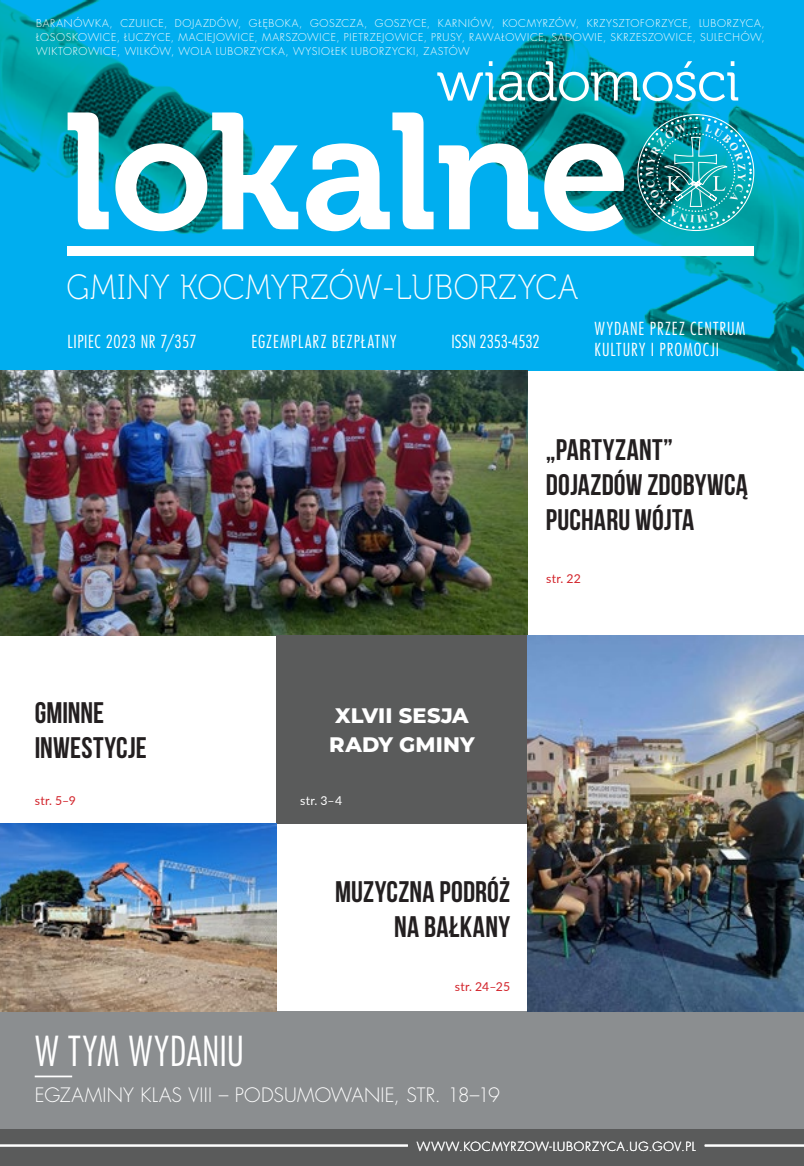
<style>
.page{position:relative;width:804px;height:1166px;background:#fff}
.page>*{position:absolute;margin:0;border:0;box-sizing:border-box;transform-origin:0 0}
.t1{font:164.5px "Museo 700";letter-spacing:-.015em;color:#fff}
.t2{font:56px "Museo 300";letter-spacing:-.02em;color:#fff}
.t3{font:300 condensed 40.25px "Futura LT Pro";letter-spacing:.005em;color:#fff}
.t4{font:35px "Museo 100";letter-spacing:.02em;color:#fff;scale:.9 1}
.t5{font:700 29.75px/35px "Bebas Neue";letter-spacing:.005em;color:#231f20}
.t6{font:800 21px/29.8px "Montserrat";letter-spacing:.005em;color:#fff}
.t7{font:300 19.25px "Futura LT Pro";letter-spacing:.01em;color:#fff}
.t8{font:300 condensed 17.5px/21px "Futura LT Pro";letter-spacing:.05em;color:#fff}
.t9{font:300 condensed 17.5px "Futura LT Pro";letter-spacing:.03em;color:#fff}
.t10{font:300 condensed 17.5px "Futura LT Pro";letter-spacing:-.005em;color:#fff}
.t11{font:300 12.25px "Futura LT Pro";letter-spacing:.065em;color:#fff}
.t12{font:12.25px "Lato";letter-spacing:.025em;color:#d2232a}
.t13{font:12.25px "Lato";color:#fff}
.t14{font:300 10.5px/14px "Futura LT Pro";letter-spacing:.065em;color:#fff;text-align:justify}
</style>
<div class="page">
<svg style="left:0;top:0;width:804px;height:370px;background:#00a3d4"></svg>
<div style="left:0;top:1125px;width:804px;height:41px;background:#5a5b5b"></div>
<div style="left:0;top:1011px;width:804px;height:117px;background:#8b8e90"></div>
<img style="left:0;top:370px;width:527px;height:265px">
<div style="left:276px;top:635px;width:251px;height:188px;background:#5a5b5b"></div>
<img style="left:0;top:823px;width:276px;height:188px">
<img style="left:527px;top:635px;width:277px;height:376px">
<div style="left:68px;top:246px;width:686px;height:10px;background:#fff"></div>
<div style="left:639px;top:117px;width:113px;height:112px;border:3px dashed #fff;border-radius:50%"></div>
<hr style="left:0;top:1144px;width:408px;height:2px;background:#fff">
<hr style="left:704px;top:1144px;width:100px;height:2px;background:#fff">
<hr style="left:35px;top:1075px;width:37px;height:2px;background:#fff">
<svg style="left:646px;top:124px;width:99px;height:99px;background:#1a98a1"></svg>
<p class="t14" style="left:36px;top:16px;width:730px">BARANÓWKA, CZULICE, DOJAZDÓW, GŁĘBOKA, GOSZCZA, GOSZYCE, KARNIÓW, KOCMYRZÓW, KRZYSZTOFORZYCE, LUBORZYCA, ŁOSOSKOWICE, ŁUCZYCE, MACIEJOWICE, MARSZOWICE, PIETRZEJOWICE, PRUSY, RAWAŁOWICE, SADOWIE, SKRZESZOWICE, SULECHÓW, WIKTOROWICE, WILKÓW, WOLA LUBORZYCKA, WYSIOŁEK LUBORZYCKI, ZASTÓW</p>
<h2 class="t2" style="left:437px;top:51px;width:304px">wiadomości</h2>
<h1 class="t1" style="left:65px;top:81px;width:567px">lokalne</h1>
<h3 class="t4" style="left:66px;top:268px;width:570px">GMINY KOCMYRZÓW-LUBORZYCA</h3>
<h3 class="t9" style="left:68px;top:331px;width:131px">LIPIEC 2023 NR 7/357</h3>
<h3 class="t10" style="left:451px;top:331px;width:90px">ISSN 2353-4532</h3>
<h3 class="t8" style="left:251px;top:331px;width:147px">EGZEMPLARZ BEZPŁATNY</h3>
<h3 class="t8" style="left:594px;top:318px;width:152px">WYDANE PRZEZ CENTRUM<br>KULTURY I PROMOCJI</h3>
<h3 class="t5" style="left:546px;top:432px;width:203px">„PARTYZANT”<br>DOJAZDÓW ZDOBYWCĄ<br>PUCHARU WÓJTA</h3>
<p class="t12" style="left:546px;top:570px;width:36px">str. 22</p>
<h3 class="t5" style="left:35px;top:694px;width:113px">GMINNE<br>INWESTYCJE</h3>
<p class="t12" style="left:35px;top:791px;width:43px">str. 5–9</p>
<h3 class="t6" style="left:329px;top:699px;width:147px">XLVII SESJA<br>RADY GMINY</h3>
<p class="t13" style="left:300px;top:791px;width:43px">str. 3–4</p>
<h3 class="t5" style="left:335px;top:873px;width:176px;text-align:right">MUZYCZNA PODRÓŻ<br>NA BAŁKANY</h3>
<p class="t12" style="left:455px;top:978px;width:57px">str. 24–25</p>
<h3 class="t3" style="left:35px;top:1025px;width:211px">W TYM WYDANIU</h3>
<h3 class="t7" style="left:35px;top:1082px;width:467px">EGZAMINY KLAS VIII – PODSUMOWANIE, STR. 18–19</h3>
<p class="t11" style="left:417px;top:1138px;width:280px">WWW.KOCMYRZOW-LUBORZYCA.UG.GOV.PL</p>
</div>
